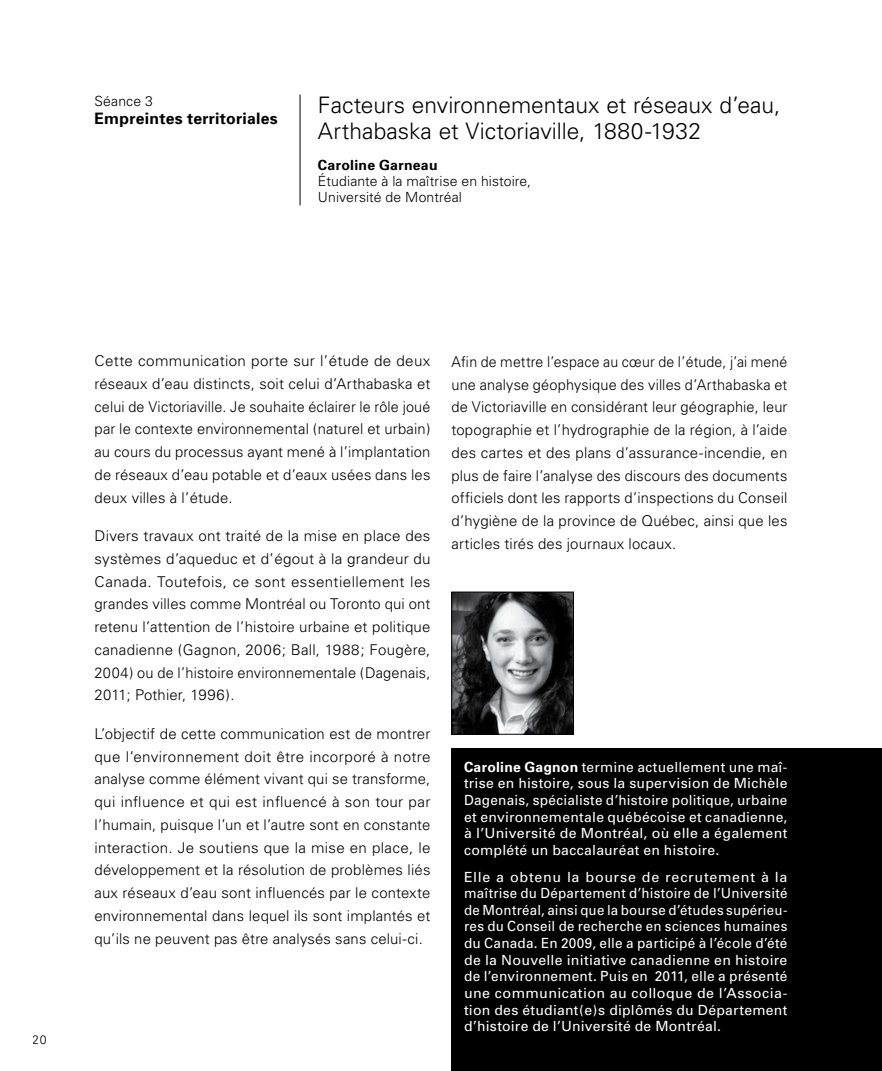
<style>
.page{position:relative;width:882px;height:1071px;background:#fff}
.page>*{position:absolute;margin:0;border:0;box-sizing:border-box;transform-origin:0 0}
._03_Titre_résumé{font:300 22.75px/26.2px "Univers";color:#000}
._02_Titre_séance{font:700 15.75px "Univers";letter-spacing:.015em;color:#000}
._03_texte_résumé_san{font:300 14.88px/22.8px "Univers";letter-spacing:.01em;color:#000;text-align:justify}
._03_texte_résumé_san-2{font:300 14.88px/22.8px "Univers";letter-spacing:.01em;color:#000;text-align:justify;scale:.95 1}
._03_texte_bio{font:14px/16.6px "Univers";letter-spacing:.02em;color:#fff;text-align:justify}
._03_Titre_résumé-2{font:300 14px/15.8px "Univers";letter-spacing:.005em;color:#000}
._03_Séance_Résumés{font:300 14px "Univers";letter-spacing:.015em;color:#000}
.t1{font:300 12.25px "Univers";color:#000}
.s1{font-weight:700}
</style>
<div class="page">
<div style="left:452px;top:748px;width:430px;height:323px;background:#000"></div>
<hr style="left:300px;top:94px;width:1px;height:111px;background:#000">
<img style="left:454px;top:594px;width:118px;height:138px">
<div style="left:452px;top:592px;width:122px;height:142px;border:1px solid #000"></div>
<p class="_03_Séance_Résumés" style="left:94px;top:92px;width:60px">Séance 3</p>
<p class="_02_Titre_séance" style="left:94px;top:109px;width:185px">Empreintes territoriales</p>
<p class="_03_Titre_résumé" style="left:318px;top:91px;width:464px">Facteurs environnementaux et réseaux d’eau,<br>Arthabaska et Victoriaville, 1880-1932</p>
<p class="_03_Titre_résumé-2" style="left:318px;top:157px;width:215px"><span class="s1">Caroline Garneau<br></span>Étudiante à la maîtrise en histoire,<br>Université de Montréal</p>
<p class="t1" style="left:33px;top:1033px;width:15px">20</p>
<p class="_03_texte_résumé_san" style="left:94px;top:349px;width:338px">Cette communication porte sur l’étude de deux réseaux d’eau distincts, soit celui d’Arthabaska et celui de Victoriaville. Je souhaite éclairer le rôle joué par le contexte environnemental (naturel et urbain) au cours du processus ayant mené à l’implantation de réseaux d’eau potable et d’eaux usées dans les deux villes à l’étude.</p>
<p class="_03_texte_résumé_san" style="left:94px;top:524px;width:338px">Divers travaux ont traité de la mise en place des systèmes d’aqueduc et d’égout à la grandeur du Canada. Toutefois, ce sont essentiellement les grandes villes comme Montréal ou Toronto qui ont retenu l’attention de l’histoire urbaine et politique canadienne (Gagnon, 2006; Ball, 1988; Fougère, 2004) ou de l’histoire environnementale (Dagenais, 2011; Pothier, 1996).</p>
<p class="_03_texte_résumé_san" style="left:94px;top:722px;width:338px">L’objectif de cette communication est de montrer que l’environnement doit être incorporé à notre analyse comme élément vivant qui se transforme, qui influence et qui est influencé à son tour par l’humain, puisque l’un et l’autre sont en constante interaction. Je soutiens que la mise en place, le développement et la résolution de problèmes liés aux réseaux d’eau sont influencés par le contexte environnemental dans lequel ils sont implantés et qu’ils ne peuvent pas être analysés sans celui-ci.</p>
<p class="_03_texte_résumé_san-2" style="left:452px;top:350px;width:355px">Afin de mettre l’espace au cœur de l’étude, j’ai mené une analyse géophysique des villes d’Arthabaska et de Victoriaville en considérant leur géographie, leur topographie et l’hydrographie de la région, à l’aide des cartes et des plans d’assurance-incendie, en plus de faire l’analyse des discours des documents officiels dont les rapports d’inspections du Conseil d’hygiène de la province de Québec, ainsi que les articles tirés des journaux locaux.</p>
<p class="_03_texte_bio" style="left:464px;top:759px;width:325px"><span class="s1">Caroline Gagnon</span> termine actuellement une maî&shy;trise en histoire, sous la supervision de Michèle Dagenais, spécialiste d’histoire politique, urbaine et environnementale québécoise et canadienne, à l’Université de Montréal, où elle a également complété un baccalauréat en histoire.</p>
<p class="_03_texte_bio" style="left:464px;top:868px;width:325px">Elle a obtenu la bourse de recrutement à la maîtrise du Département d’histoire de l’Université de Montréal, ainsi que la bourse d’études supérieu&shy;res du Conseil de recherche en sciences humaines du Canada. En 2009, elle a participé à l’école d’été de la Nouvelle initiative canadienne en histoire de l’environnement. Puis en 2011, elle a présenté une communication au colloque de l’Associa&shy;tion des étudiant(e)s diplômés du Département d’histoire de l’Université de Montréal.</p>
</div>
